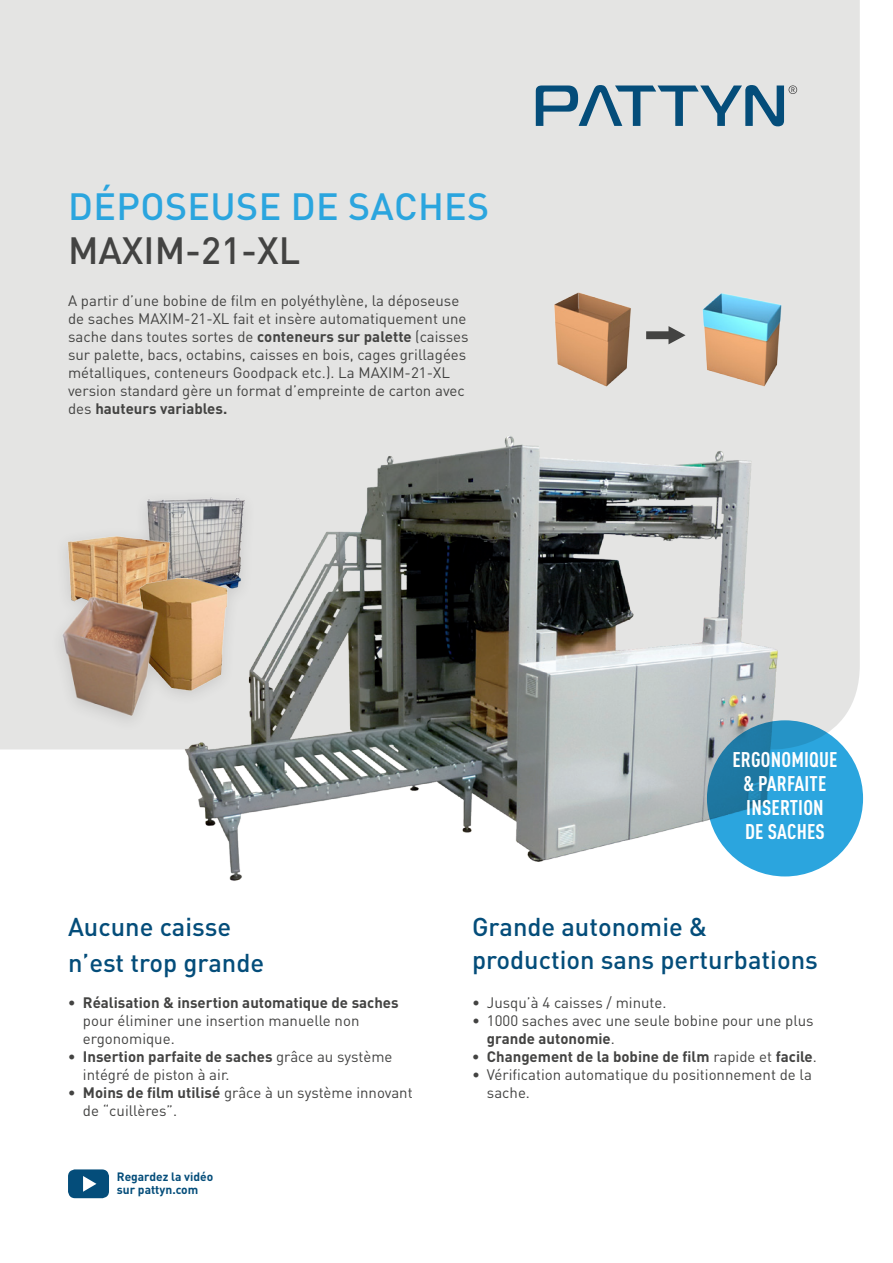
<style>
.page{position:relative;width:893px;height:1263px;background:#fff}
.page>*{position:absolute;margin:0;border:0;box-sizing:border-box;transform-origin:0 0}
.t1{font:500 37.5px "DIN Pro";letter-spacing:.01em;color:#2ba5de}
.t2{font:500 37.5px "DIN Pro";color:#434342}
.t3{font:500 25.5px/36px "DIN Pro";color:#044d7a}
.t4{font:700 21px "DIN Cond";letter-spacing:.01em;color:#fff}
.Machine_description{font:15px/18px "DIN Pro";color:#434342}
.t5{font:700 15px "DIN Pro";color:#434342}
.t6{font:700 12px/13.5px "DIN Pro";color:#044d7a}
.s1{font-weight:700}
.s2{font-weight:400}
</style>
<div class="page">
<div style="left:0;top:0;width:860px;height:749px;background:#e4e4e3"></div>
<svg style="left:536px;top:85px;width:261px;height:41px;background:#94aebd"></svg>
<svg style="left:68px;top:1169px;width:41px;height:29px"></svg>
<img style="left:552px;top:291px;width:81px;height:96px">
<img style="left:701px;top:292px;width:82px;height:96px">
<svg style="left:646px;top:326px;width:39px;height:18px"></svg>
<img style="left:166px;top:415px;width:645px;height:466px">
<svg style="left:707px;top:720px;width:156px;height:156px;background:#2899ce"></svg>
<div style="left:49px;top:489px;width:208px;height:245px;background:#e4e4e3"></div>
<img style="left:138px;top:487px;width:111px;height:100px">
<img style="left:66px;top:526px;width:111px;height:67px">
<img style="left:128px;top:579px;width:111px;height:111px">
<img style="left:62px;top:593px;width:103px;height:126px">
<h1 class="t1" style="left:68px;top:181px;width:423px">DÉPOSEUSE DE SACHES</h1>
<h1 class="t2" style="left:68px;top:225px;width:234px">MAXIM-21-XL</h1>
<p class="Machine_description" style="left:68px;top:291px;width:402px">A partir d’une bobine de film en polyéthylène, la déposeuse de saches MAXIM-21-XL fait et insère automatiquement une sache dans toutes sortes de <span class="s1">conteneurs sur palette</span> (caisses sur palette, bacs, octabins, caisses en bois, cages grillagées métalliques, conteneurs Goodpack etc.). La MAXIM-21-XL version standard gère un format d’empreinte de carton avec des <span class="s1">hauteurs variables.</span></p>
<p class="t4" style="left:732px;top:747px;width:107px">ERGONOMIQUE</p>
<p class="t4" style="left:744px;top:771px;width:84px">&amp; PARFAITE</p>
<p class="t4" style="left:746px;top:795px;width:79px">INSERTION</p>
<p class="t4" style="left:745px;top:819px;width:81px">DE SACHES</p>
<p class="t3" style="left:68px;top:908px;width:198px">Aucune caisse n’est trop grande</p>
<p class="Machine_description" style="left:83px;top:993px;width:317px;text-indent:-15px"><span class="s1">• Réalisation &amp; insertion automatique de saches </span>pour éliminer une insertion manuelle non ergonomique.</p>
<p class="Machine_description" style="left:83px;top:1047px;width:311px;text-indent:-15px"><span class="s1">• Insertion parfaite de saches</span> grâce au système intégré de piston à air.</p>
<p class="Machine_description" style="left:83px;top:1083px;width:331px;text-indent:-15px"><span class="s1">• Moins de film utilisé</span> grâce à un système innovant de “cuillères”.</p>
<p class="t6" style="left:117px;top:1169px;width:98px">Regardez la vidéo sur pattyn.com</p>
<p class="t3" style="left:472px;top:908px;width:237px">Grande autonomie &amp;</p>
<p class="t3" style="left:472px;top:941px;width:347px">production sans perturbations</p>
<p class="Machine_description" style="left:472px;top:993px;width:196px">• Jusqu’à 4 caisses / minute.</p>
<p class="Machine_description" style="left:487px;top:1011px;width:328px;text-indent:-15px">• 1000 saches avec une seule bobine pour une plus <span class="s1">grande autonomie</span>.</p>
<p class="t5" style="left:472px;top:1046px;width:346px">• Changement de la bobine de film <span class="s2">rapide et</span> facile<span class="s2">.</span></p>
<p class="Machine_description" style="left:487px;top:1065px;width:327px;text-indent:-15px">• Vérification automatique du positionnement de la sache.</p>
</div>
